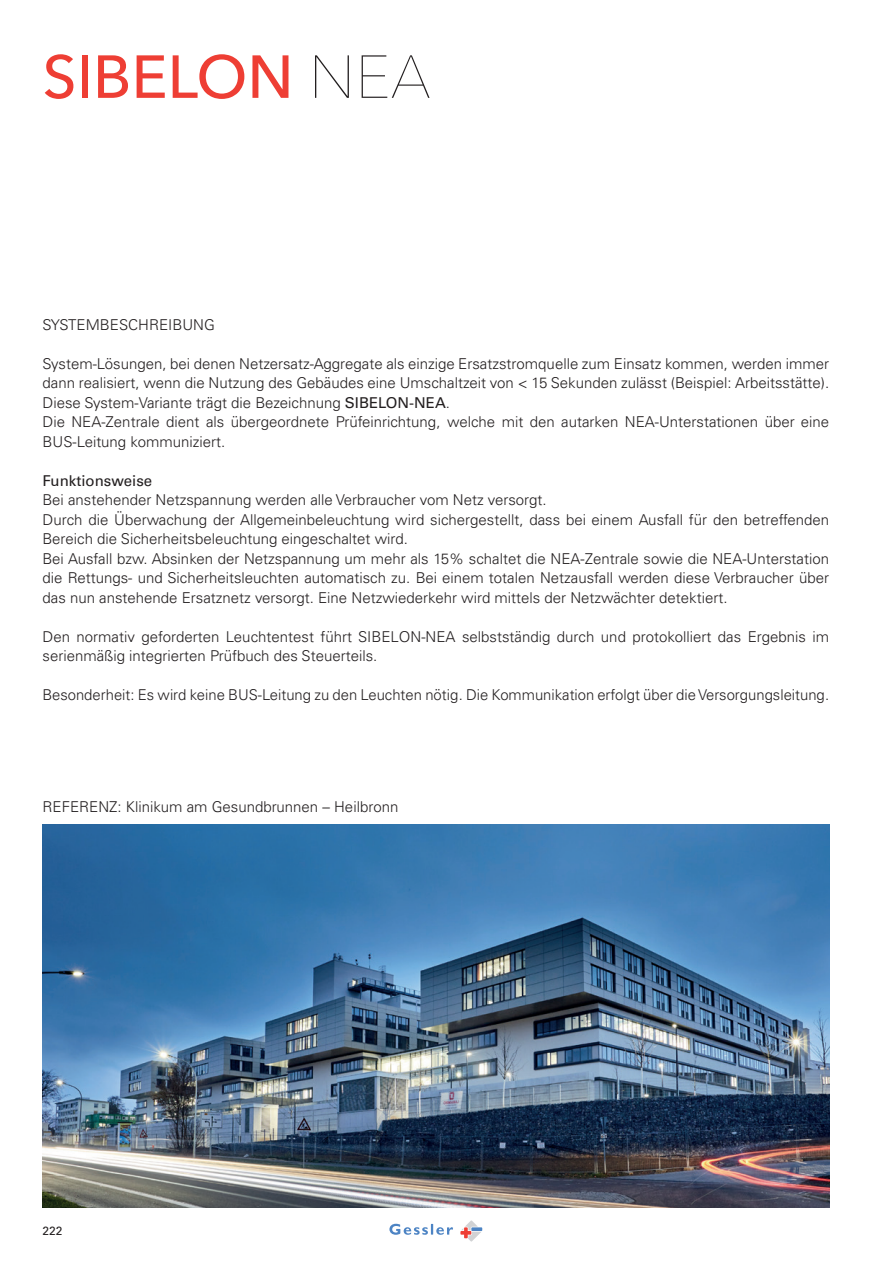
<style>
.page{position:relative;width:893px;height:1263px;background:#fff}
.page>*{position:absolute;margin:0;border:0;box-sizing:border-box;transform-origin:0 0}
.t1{font:500 60px "Avenir Next";color:#ee3e34}
.t2{font:300 15px/19.5px "Univers LT Pro 45";color:#231f20}
.t3{font:15px "Univers LT Pro 55 Roman";color:#231f20}
.t4{font:12px "Univers LT Pro 55 Roman";color:#231f20}
.s1{font-weight:200;color:#231f20}
.s2{font-family:"Univers LT Pro 55 Roman";font-weight:400}
</style>
<div class="page">
<svg style="left:460px;top:1220px;width:22px;height:21px"></svg>
<svg style="left:389px;top:1224px;width:64px;height:11px"></svg>
<img style="left:43px;top:825px;width:786px;height:383px">
<h1 class="t1" style="left:43px;top:26px;width:390px">SIBELON <span class="s1">NEA</span></h1>
<p class="t2" style="left:43px;top:314px;width:174px">SYSTEMBESCHREIBUNG</p>
<p class="t2" style="left:43px;top:353px;width:788px">System-Lösungen, bei denen Netzersatz-Aggregate als einzige Ersatzstromquelle zum Einsatz kommen, werden immer dann realisiert, wenn die Nutzung des Gebäudes eine Umschaltzeit von &lt; 15 Sekunden zulässt (Beispiel: Arbeitsstätte).<br>Diese System-Variante trägt die Bezeichnung <span class="s2">SIBELON-NEA</span>.<br>Die NEA-Zentrale dient als übergeordnete Prüfeinrichtung, welche mit den autarken NEA-Unterstationen über eine BUS-Leitung kommuniziert.</p>
<p class="t3" style="left:43px;top:470px;width:111px">Funktionsweise</p>
<p class="t2" style="left:43px;top:490px;width:788px">Bei anstehender Netzspannung werden alle Verbraucher vom Netz versorgt.<br>Durch die Überwachung der Allgemeinbeleuchtung wird sichergestellt, dass bei einem Ausfall für den betreffenden Bereich die Sicherheitsbeleuchtung eingeschaltet wird.<br>Bei Ausfall bzw. Absinken der Netzspannung um mehr als 15% schaltet die NEA-Zentrale sowie die NEA-Unterstation die Rettungs- und Sicherheitsleuchten automatisch zu. Bei einem totalen Netzausfall werden diese Verbraucher über das nun anstehende Ersatznetz versorgt. Eine Netzwiederkehr wird mittels der Netzwächter detektiert.</p>
<p class="t2" style="left:43px;top:626px;width:788px">Den normativ geforderten Leuchtentest führt SIBELON-NEA selbstständig durch und protokolliert das Ergebnis im serienmäßig integrierten Prüfbuch des Steuerteils.</p>
<p class="t2" style="left:43px;top:685px;width:788px">Besonderheit: Es wird keine BUS-Leitung zu den Leuchten nötig. Die Kommunikation erfolgt über die Versorgungsleitung.</p>
<p class="t2" style="left:43px;top:797px;width:357px">REFERENZ: Klinikum am Gesundbrunnen – Heilbronn</p>
<p class="t4" style="left:43px;top:1222px;width:22px">222</p>
</div>
